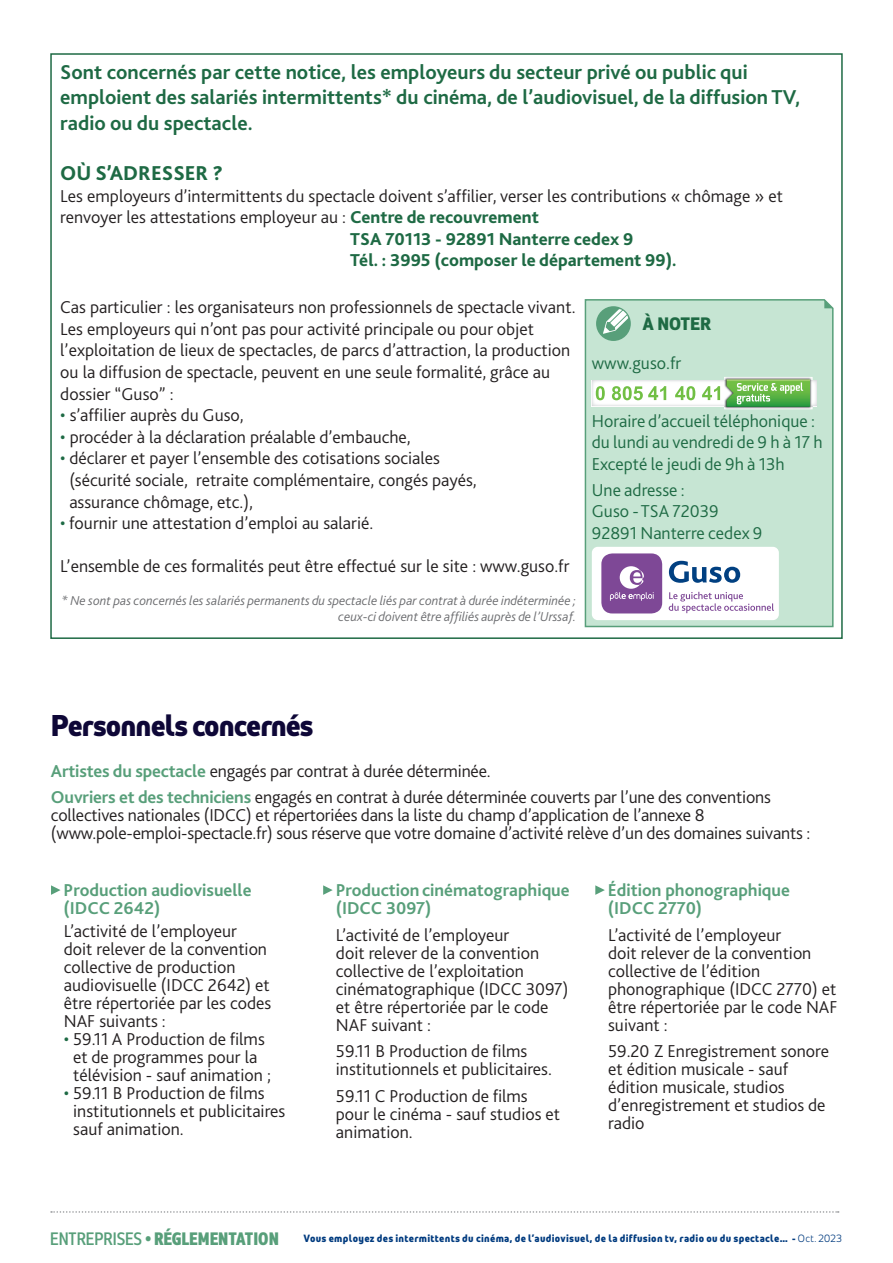
<style>
.page{position:relative;width:893px;height:1263px;background:#fff}
.page>*{position:absolute;margin:0;border:0;box-sizing:border-box;transform-origin:0 0}
.Sous-Titre_1{font:700 30px "Pole Emploi Pro";letter-spacing:-.03em;color:#0e0737}
.t1{font:700 21px/25.2px "Bliss 2";color:#1e6a44}
.t2{font:800 21px "Bliss 2";color:#1e6a44}
.Texte_courant_RF{font:300 18px/21.6px "Bliss 2";color:#231f20}
.Texte_courant{font:300 18px/18px "Bliss 2";color:#231f20}
.t3{font:300 18px/21.6px "Bliss 2";color:#1e6a44}
.Texte_courant-2{font:700 18px/18px "Bliss 2";color:#589f7a}
.t4{font:800 18px "Bliss 2";color:#1e6a44}
.t5{font:700 condensed 18px "Pole Emploi Pro";color:#589f7a}
.t6{font:italic 300 13.5px/16.2px "Bliss 2";color:#6c6d70;text-align:right}
.t7{font:700 10.5px "Pole Emploi Pro";letter-spacing:.03em;color:#013b7f}
.s1{font-weight:800;color:#1e6a44}
.s2{color:#1e6a44}
.s3{font-family:"Pole Emploi Pro";font-weight:700}
.s4{font-weight:700;color:#589f7a}
.s5{font-weight:400}
.s6{font-weight:300}
</style>
<div class="page">
<svg style="left:51px;top:1211px;width:788px;height:2px"></svg>
<svg style="left:51px;top:885px;width:10px;height:10px"></svg>
<svg style="left:584px;top:299px;width:250px;height:329px;background:#c5ddd0"></svg>
<svg style="left:323px;top:885px;width:10px;height:10px"></svg>
<svg style="left:595px;top:885px;width:10px;height:10px"></svg>
<p class="t1" style="left:60px;top:60px;width:741px">Sont concernés par cette notice, les employeurs du secteur privé ou public qui emploient des salariés intermittents* du cinéma, de l’audiovisuel, de la diffusion TV, radio ou du spectacle.</p>
<p class="t2" style="left:60px;top:160px;width:164px">OÙ S’ADRESSER ?</p>
<p class="Texte_courant_RF" style="left:60px;top:185px;width:724px">Les employeurs d’intermittents du spectacle doivent s’affilier, verser les contributions « chômage » et</p>
<p class="Texte_courant_RF" style="left:60px;top:206px;width:480px">renvoyer les attestations employeur au : <span class="s1">Centre de recouvrement</span></p>
<p class="t4" style="left:350px;top:228px;width:285px">TSA 70113 - 92891 Nanterre cedex 9</p>
<p class="t4" style="left:350px;top:249px;width:328px">Tél. : 3995 (composer le département 99).</p>
<p class="Texte_courant_RF" style="left:60px;top:296px;width:517px">Cas particulier : les organisateurs non professionnels de spectacle vivant.</p>
<p class="Texte_courant_RF" style="left:60px;top:318px;width:511px">Les employeurs qui n’ont pas pour activité principale ou pour objet l’exploitation de lieux de spectacles, de parcs d’attraction, la production ou la diffusion de spectacle, peuvent en une seule formalité, grâce au dossier “Guso” :</p>
<p class="Texte_courant_RF" style="left:60px;top:404px;width:185px"><span class="s2">•</span> s’affilier auprès du Guso,</p>
<p class="Texte_courant_RF" style="left:60px;top:426px;width:352px"><span class="s2">•</span> procéder à la déclaration préalable d’embauche,</p>
<p class="Texte_courant_RF" style="left:69px;top:448px;width:409px;text-indent:-9px"><span class="s2">•</span> déclarer et payer l’ensemble des cotisations sociales (sécurité sociale, retraite complémentaire, congés payés, assurance chômage, etc.),</p>
<p class="Texte_courant_RF" style="left:60px;top:512px;width:314px"><span class="s2">•</span> fournir une attestation d’emploi au salarié.</p>
<p class="Texte_courant_RF" style="left:60px;top:556px;width:511px">L’ensemble de ces formalités peut être effectué sur le site : www.guso.fr</p>
<p class="t6" style="left:61px;top:592px;width:516px">* Ne sont pas concernés les salariés permanents du spectacle liés par contrat à durée indéterminée ; ceux-ci doivent être affiliés auprès de l’Urssaf.</p>
<p class="t3" style="left:592px;top:305px;width:121px;line-height:38.5px;text-indent:51px"><span class="s3">À NOTER </span>www.guso.fr</p>
<p class="t3" style="left:592px;top:410px;width:232px">Horaire d’accueil téléphonique : du lundi au vendredi de 9 h à 17 h<br>Excepté le jeudi de 9h à 13h</p>
<p class="t3" style="left:592px;top:479px;width:172px">Une adresse :<br>Guso - TSA 72039<br>92891 Nanterre cedex 9</p>
<p class="Sous-Titre_1" style="left:51px;top:702px;width:264px">Personnels concernés</p>
<p class="Texte_courant_RF" style="left:51px;top:760px;width:441px"><span class="s4">Artistes du spectacle</span> engagés par contrat à durée déterminée.</p>
<p class="Texte_courant_RF" style="left:51px;top:788px;width:761px;line-height:18px"><span class="s4">Ouvriers et des techniciens</span> engagés en contrat à durée déterminée couverts par l’une des conventions collectives nationales (IDCC) et répertoriées dans la liste du champ d’application de l’annexe 8 (www.pole-emploi-spectacle.fr) sous réserve que votre domaine d’activité relève d’un des domaines suivants :</p>
<p class="Texte_courant-2" style="left:64px;top:881px;width:190px">Production audiovisuelle (IDCC 2642)</p>
<p class="Texte_courant" style="left:64px;top:921px;width:209px">L’activité de l’employeur<br>doit relever de la convention collective de production audiovisuelle (IDCC 2642) et être répertoriée par les codes<br>NAF suivants :</p>
<p class="Texte_courant" style="left:64px;top:1029px;width:209px;text-align:center"><span class="s2">•</span> 59.11 A Production de films et de programmes pour la télévision - sauf animation ;</p>
<p class="Texte_courant" style="left:73px;top:1083px;width:214px;text-indent:-9px"><span class="s2">•</span> 59.11 B Production de films institutionnels et publicitaires sauf animation.</p>
<p class="Texte_courant-2" style="left:336px;top:881px;width:236px">Production cinématographique (IDCC 3097)</p>
<p class="Texte_courant" style="left:336px;top:926px;width:234px">L’activité de l’employeur<br>doit relever de la convention collective de l’exploitation cinématographique (IDCC 3097) et être répertoriée par le code<br>NAF suivant :</p>
<p class="Texte_courant" style="left:336px;top:1042px;width:218px">59.11 B Production de films institutionnels et publicitaires.</p>
<p class="Texte_courant" style="left:336px;top:1087px;width:226px">59.11 C Production de films pour le cinéma - sauf studios et animation.</p>
<p class="Texte_courant-2" style="left:608px;top:881px;width:184px">Édition phonographique (IDCC 2770)</p>
<p class="Texte_courant" style="left:608px;top:926px;width:231px">L’activité de l’employeur<br>doit relever de la convention collective de l’édition phonographique (IDCC 2770) et être répertoriée par le code NAF suivant :</p>
<p class="Texte_courant" style="left:608px;top:1042px;width:222px">59.20 Z Enregistrement sonore et édition musicale - sauf édition musicale, studios d’enregistrement et studios de radio</p>
<p class="t5" style="left:50px;top:1224px;width:230px"><span class="s5">ENTREPRISES</span> • RÉGLEMENTATION</p>
<p class="t7" style="left:303px;top:1230px;width:540px">Vous employez des intermittents du cinéma, de l’audiovisuel, de la diffusion tv, radio ou du spectacle… - <span class="s6">Oct. 2023</span></p>
</div>
